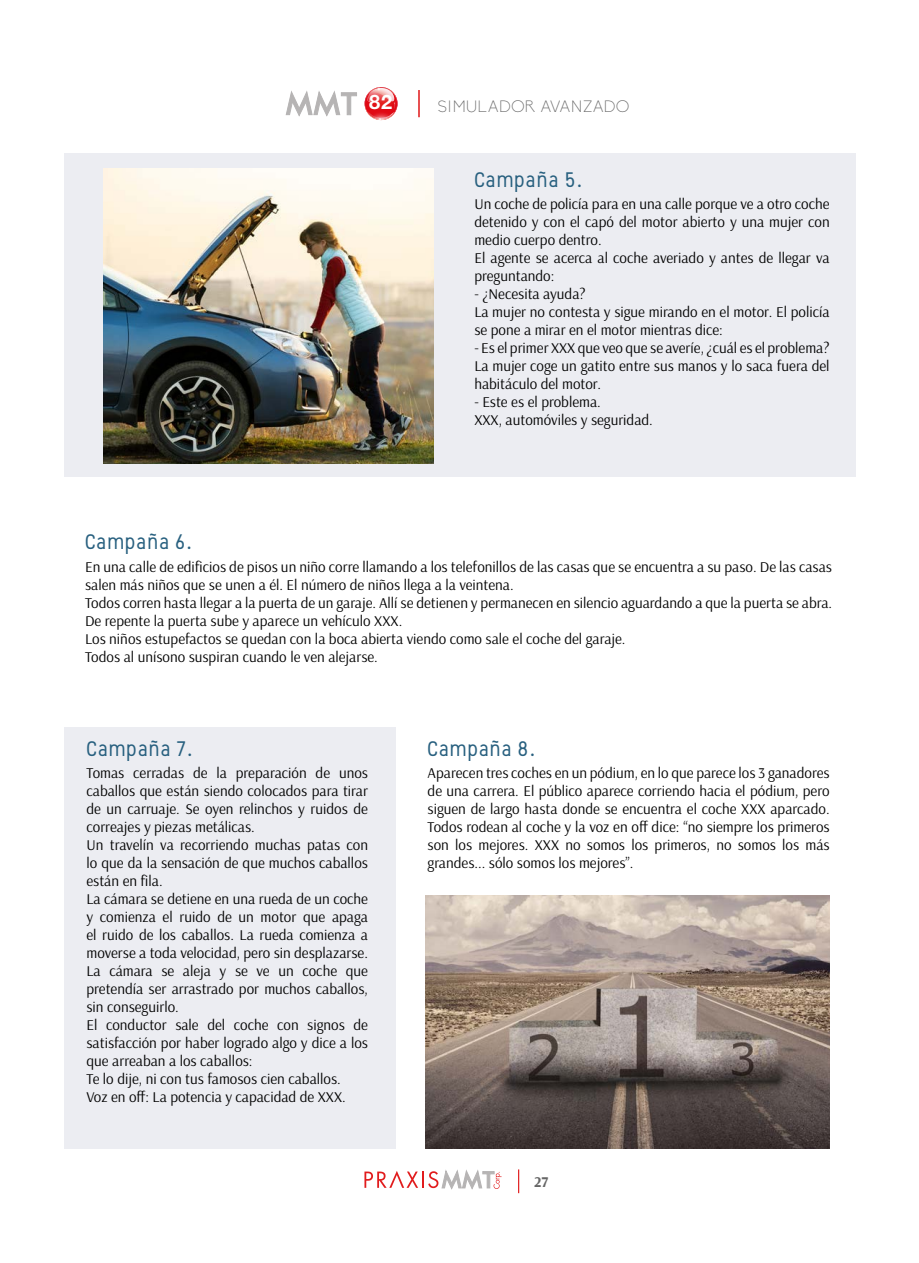
<style>
.page{position:relative;width:919px;height:1263px;background:#fff}
.page>*{position:absolute;margin:0;border:0;box-sizing:border-box;transform-origin:0 0}
.t1{font:21px "Stellar";letter-spacing:.01em;color:#28607f}
.t2{font:700 19.95px "Helvetica Neue";color:#fff}
.t3{font:300 16.2px "Biko";letter-spacing:.03em;color:#666}
.t4{font:15px/18px "Arsenal";color:#000}
.t5{font:700 15px "Arsenal";color:#666}
</style>
<div class="page">
<svg style="left:364px;top:1170px;width:137px;height:19px"></svg>
<svg style="left:518px;top:1169px;width:1px;height:24px"></svg>
<svg style="left:364px;top:87px;width:33px;height:34px"></svg>
<svg style="left:285px;top:91px;width:72px;height:26px"></svg>
<hr style="left:418px;top:90px;width:2px;height:27px;background:#e11c1d">
<div style="left:64px;top:153px;width:791px;height:323px;background:#ecedf2"></div>
<img style="left:104px;top:169px;width:330px;height:294px">
<div style="left:64px;top:727px;width:331px;height:421px;background:#ecedf2"></div>
<img style="left:425px;top:895px;width:404px;height:253px">
<h2 class="t2" style="left:369px;top:90px;width:25px">82</h2>
<p class="t3" style="left:437px;top:97px;width:193px">SIMULADOR AVANZADO</p>
<h1 class="t1" style="left:474px;top:167px;width:110px">Campaña 5.</h1>
<p class="t4" style="left:474px;top:195px;width:357px">Un coche de policía para en una calle porque ve a otro coche detenido y con el capó del motor abierto y una mujer con medio cuerpo dentro.<br>El agente se acerca al coche averiado y antes de llegar va preguntando:</p>
<p class="t4" style="left:474px;top:285px;width:357px">- ¿Necesita ayuda?<br>La mujer no contesta y sigue mirando en el motor. El policía se pone a mirar en el motor mientras dice:</p>
<p class="t4" style="left:474px;top:339px;width:357px;text-align:justify">- Es el primer XXX que veo que se averíe, ¿cuál es el problema?<br>La mujer coge un gatito entre sus manos y lo saca fuera del habitáculo del motor.</p>
<p class="t4" style="left:474px;top:393px;width:180px">- Este es el problema.<br>XXX, automóviles y seguridad.</p>
<h1 class="t1" style="left:85px;top:530px;width:109px">Campaña 6.</h1>
<p class="t4" style="left:85px;top:558px;width:748px">En una calle de edificios de pisos un niño corre llamando a los telefonillos de las casas que se encuentra a su paso. De las casas salen más niños que se unen a él. El número de niños llega a la veintena.<br>Todos corren hasta llegar a la puerta de un garaje. Allí se detienen y permanecen en silencio aguardando a que la puerta se abra.<br>De repente la puerta sube y aparece un vehículo XXX.<br>Los niños estupefactos se quedan con la boca abierta viendo como sale el coche del garaje.<br>Todos al unísono suspiran cuando le ven alejarse.</p>
<h1 class="t1" style="left:86px;top:736px;width:108px">Campaña 7.</h1>
<p class="t4" style="left:86px;top:764px;width:283px">Tomas cerradas de la preparación de unos caballos que están siendo colocados para tirar de un carruaje. Se oyen relinchos y ruidos de correajes y piezas metálicas.<br>Un travelín va recorriendo muchas patas con lo que da la sensación de que muchos caballos están en fila.<br>La cámara se detiene en una rueda de un coche y comienza el ruido de un motor que apaga el ruido de los caballos. La rueda comienza a moverse a toda velocidad, pero sin desplazarse.<br>La cámara se aleja y se ve un coche que pretendía ser arrastrado por muchos caballos, sin conseguirlo.<br>El conductor sale del coche con signos de satisfacción por haber logrado algo y dice a los que arreaban a los caballos:<br>Te lo dije, ni con tus famosos cien caballos.<br>Voz en off: La potencia y capacidad de XXX.</p>
<h1 class="t1" style="left:427px;top:736px;width:110px">Campaña 8.</h1>
<p class="t4" style="left:427px;top:764px;width:403px;text-align:justify">Aparecen tres coches en un pódium, en lo que parece los 3 ganadores de una carrera. El público aparece corriendo hacia el pódium, pero siguen de largo hasta donde se encuentra el coche XXX aparcado.<br>Todos rodean al coche y la voz en off dice: “no siempre los primeros son los mejores. XXX no somos los primeros, no somos los más grandes... sólo somos los mejores”.</p>
<p class="t5" style="left:534px;top:1173px;width:16px">27</p>
</div>
